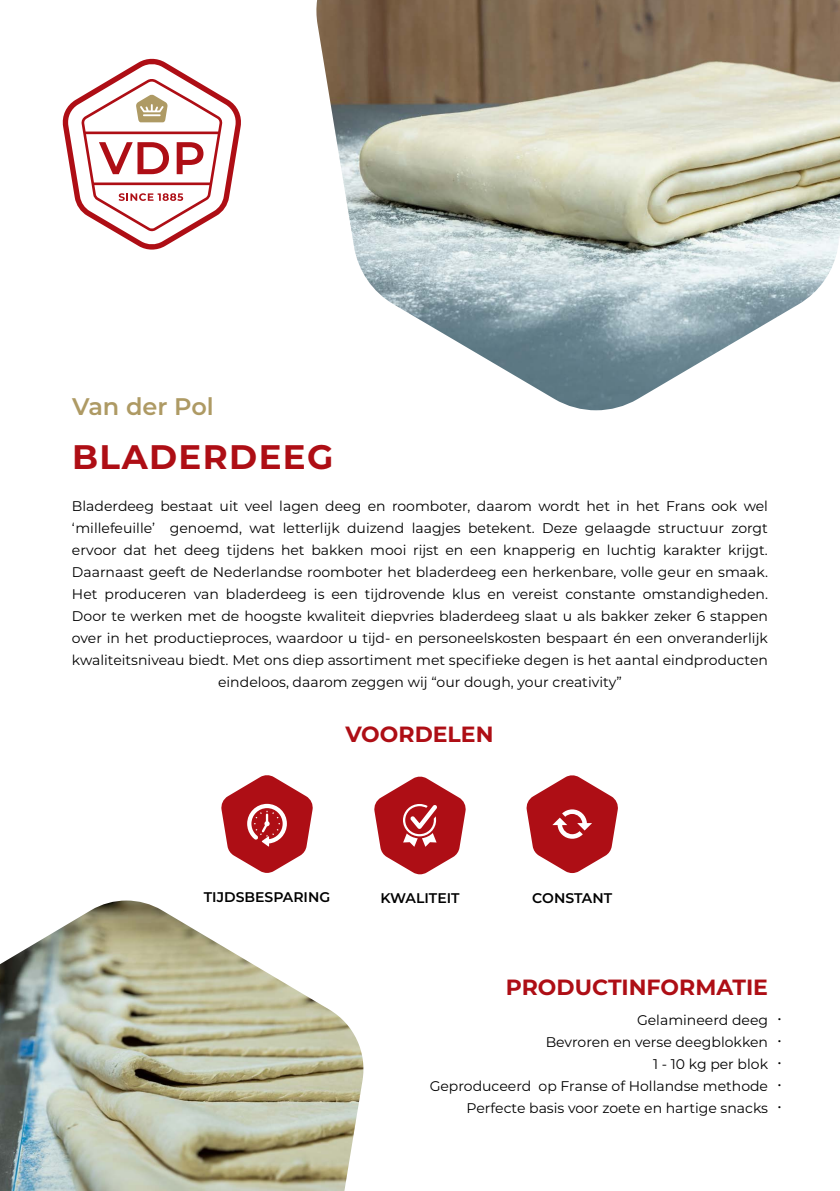
<style>
.page{position:relative;width:840px;height:1191px;background:#fff}
.page>*{position:absolute;margin:0;border:0;box-sizing:border-box;transform-origin:0 0}
.t1{font:700 34px "Montserrat";letter-spacing:.04em;color:#ae0e15}
.t2{font:600 24px "Montserrat";color:#ae9a64}
.t3{font:700 22px "Montserrat";color:#ae0e15}
.t4{font:14px/22px "Montserrat";color:#000;text-align:center}
.t5{font:600 14px "Montserrat";color:#000}
</style>
<div class="page">
<img style="left:316px;top:0;width:523px;height:410px">
<svg style="left:62px;top:58px;width:179px;height:192px"></svg>
<img style="left:0;top:900px;width:364px;height:291px">
<svg style="left:526px;top:775px;width:92px;height:98px"></svg>
<svg style="left:374px;top:776px;width:92px;height:98px"></svg>
<svg style="left:221px;top:775px;width:92px;height:98px"></svg>
<h2 class="t2" style="left:72px;top:389px;width:143px">Van der Pol</h2>
<h1 class="t1" style="left:72px;top:432px;width:262px">BLADERDEEG</h1>
<p class="t4" style="left:72px;top:494px;width:697px">Bladerdeeg bestaat uit veel lagen deeg en roomboter, daarom wordt het in het Frans ook wel ‘millefeuille’ genoemd, wat letterlijk duizend laagjes betekent. Deze gelaagde structuur zorgt ervoor dat het deeg tijdens het bakken mooi rijst en een knapperig en luchtig karakter krijgt.<br>Daarnaast geeft de Nederlandse roomboter het bladerdeeg een herkenbare, volle geur en smaak.<br>Het produceren van bladerdeeg is een tijdrovende klus en vereist constante omstandigheden.<br>Door te werken met de hoogste kwaliteit diepvries bladerdeeg slaat u als bakker zeker 6 stappen over in het productieproces, waardoor u tijd- en personeelskosten bespaart én een onveranderlijk kwaliteitsniveau biedt. Met ons diep assortiment met specifieke degen is het aantal eindproducten eindeloos, daarom zeggen wij “our dough, your creativity”</p>
<h3 class="t3" style="left:345px;top:718px;width:149px">VOORDELEN</h3>
<p class="t5" style="left:204px;top:887px;width:128px">TIJDSBESPARING</p>
<p class="t5" style="left:380px;top:888px;width:81px">KWALITEIT</p>
<p class="t5" style="left:532px;top:887px;width:81px">CONSTANT</p>
<h3 class="t3" style="left:505px;top:971px;width:263px">PRODUCTINFORMATIE</h3>
<p class="t4" style="left:429px;top:1009px;width:340px;text-align:right">Gelamineerd deeg<br>Bevroren en verse deegblokken<br>1 - 10 kg per blok<br>Geproduceerd op Franse of Hollandse methode<br>Perfecte basis voor zoete en hartige snacks</p>
<p class="t4" style="left:777px;top:1007px;width:6px;text-align:justify">• • • • •</p>
</div>
